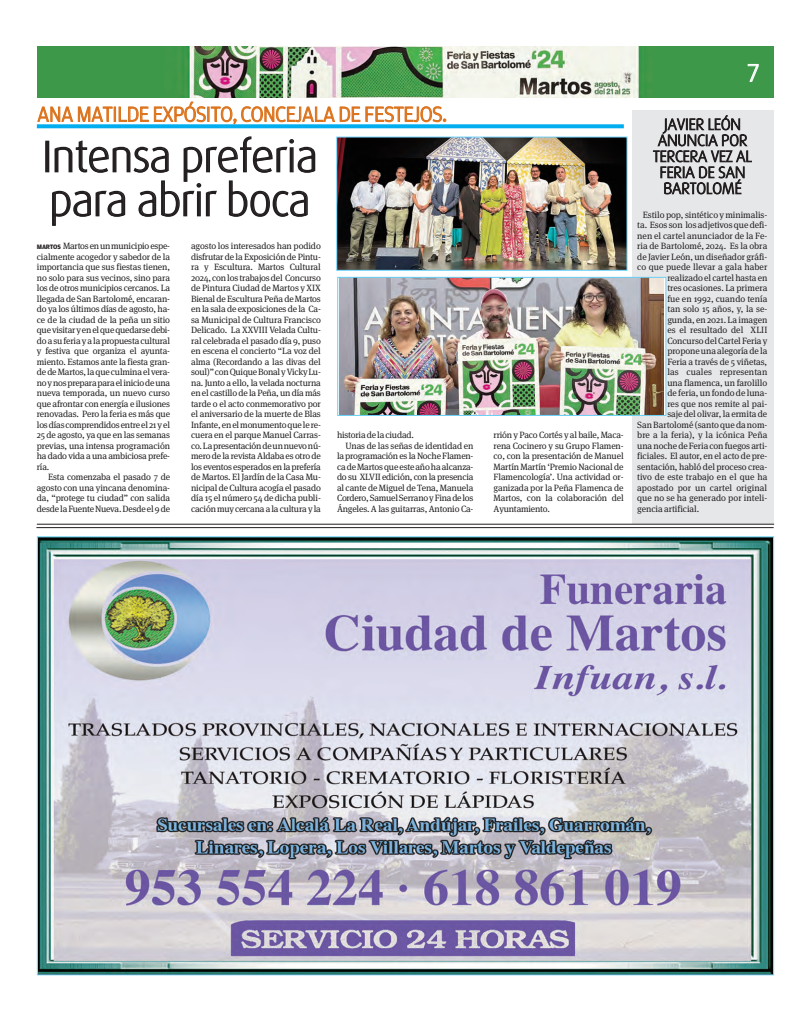
<style>
.page{position:relative;width:811px;height:1021px;background:#fff}
.page>*{position:absolute;margin:0;border:0;box-sizing:border-box;transform-origin:0 0}
.t1{font:300 44px/44px "Dax";letter-spacing:-.02em;color:#231f20;scale:1.05 1}
.t2{font:300 26px "Amplitude";color:#fff}
.t3{font:300 22px "Amplitude";letter-spacing:-.035em;color:#dc721b}
.t4{font:300 16px/16px "Dax";letter-spacing:-.02em;color:#231f20;text-align:center;scale:1.05 1}
.t5{font:9.1px/10.5px "Meta Serif OT";letter-spacing:-.01em;color:#231f20;text-align:justify}
.s1{font-family:"Amplitude";font-weight:700;font-size:6.8px}
</style>
<div class="page">
<div style="left:632px;top:111px;width:142px;height:413px;background:#e6e7e9"></div>
<svg style="left:37px;top:124px;width:587px;height:4px;fill:#00aeef"></svg>
<img style="left:39px;top:538px;width:733px;height:435px">
<img style="left:338px;top:138px;width:287px;height:131px">
<div style="left:336px;top:136px;width:291px;height:135px;border:1px solid #6bcff6"></div>
<img style="left:38px;top:47px;width:735px;height:51px">
<hr style="left:37px;top:524px;width:737px;height:1px;background:#231f20">
<hr style="left:36px;top:527px;width:737px;height:1px;background:#231f20">
<img style="left:340px;top:279px;width:324px;height:135px">
<div style="left:337px;top:277px;width:329px;height:139px;border:1px solid #6bcff6"></div>
<h3 class="t3" style="left:37px;top:101px;width:411px">ANA MATILDE EXPÓSITO, CONCEJALA DE FESTEJOS.</h3>
<h1 class="t1" style="left:42px;top:139px;width:264px">Intensa preferia para abrir boca</h1>
<p class="t5" style="left:37px;top:241px;width:135px"><span class="s1">MARTOS</span> Martosenunmunicipioespe&shy;cialmente acogedor y sabedor de la importancia que sus fiestas tienen, no solo para sus vecinos, sino para los de otros municipios cercanos. La llegada de San Bartolomé, encaran&shy;do ya los últimos días de agosto, ha&shy;ce de la ciudad de la peña un sitio quevisitaryenelquequedarsedebi&shy;do a su feria y a la propuesta cultural y festiva que organiza el ayunta&shy;miento. Estamos ante la fiesta gran&shy;de de Martos, la que culmina el vera&shy;noynospreparaparaeliniciodeuna nueva temporada, un nuevo curso que afrontar con energía e ilusiones renovadas. Pero la feria es más que losdíascomprendidosentreel21yel 25 de agosto, ya que en las semanas previas, una intensa programación ha dado vida a una ambiciosa prefe&shy;ría.</p>
<p class="t5" style="left:37px;top:472px;width:135px;text-indent:11px">Esta comenzaba el pasado 7 de agosto con una yincana denomina&shy;da, “protege tu ciudad” con salida desde la Fuente Nueva. Desde el 9 de</p>
<p class="t5" style="left:191px;top:242px;width:131px">agosto los interesados han podido disfrutar de la Exposición de Pintu&shy;ra y Escultura. Martos Cultural 2024, con los trabajos del Concurso de Pintura Ciudad de Martos y XIX Bienal de Escultura Peña de Martos en la sala de exposiciones de la Ca&shy;sa Municipal de Cultura Francisco Delicado. La XXVIII Velada Cultu&shy;ral celebrada el pasado día 9, puso en escena el concierto “La voz del alma (Recordando a las divas del soul)”conQuiqueBonalyVickyLu&shy;na. Junto a ello, la velada nocturna en el castillo de la Peña, un día más tarde o el acto conmemorativo por el aniversario de la muerte de Blas Infante, en el monumentoque le re&shy;cuera en el parque Manuel Carras&shy;co.Lapresentacióndeunnuevonú&shy;mero de la revista Aldaba es otro de los eventos esperados en la prefería de Martos. El Jardín de la Casa Mu&shy;nicipal de Cultura acogía el pasado día 15 el número 54 de dicha publi&shy;cación muy cercana a la cultura y la</p>
<p class="t5" style="left:337px;top:430px;width:78px">historia de la ciudad.</p>
<p class="t5" style="left:345px;top:441px;width:129px">Unas de las señas de identidad en</p>
<p class="t5" style="left:337px;top:451px;width:138px">la programación es la Noche Flamen-</p>
<p class="t5" style="left:337px;top:462px;width:138px">ca de Martos que este año ha alcanza-</p>
<p class="t5" style="left:337px;top:472px;width:138px">do su XLVII edición, con la presencia</p>
<p class="t5" style="left:337px;top:483px;width:138px">al cante de Miguel de Tena, Manuela</p>
<p class="t5" style="left:337px;top:493px;width:138px">Cordero,SamuelSerranoyFinadelos</p>
<p class="t5" style="left:337px;top:504px;width:138px">Ángeles. A las guitarras, Antonio Ca-</p>
<p class="t5" style="left:493px;top:430px;width:132px">rrión y Paco Cortés y al baile, Maca&shy;rena Cocinero y su Grupo Flamen&shy;co, con la presentación de Manuel Martín Martín ‘Premio Nacional de Flamencología’. Una actividad or&shy;ganizada por la Peña Flamenca de Martos, con la colaboración del Ayuntamiento.</p>
<h2 class="t2" style="left:747px;top:57px;width:13px">7</h2>
<h3 class="t4" style="left:653px;top:118px;width:96px">JAVIER LEÓN<br>ANUNCIA POR<br>TERCERA VEZ AL<br>FERIA DE SAN<br>BARTOLOMÉ</h3>
<p class="t5" style="left:643px;top:210px;width:126px">Estilo pop, sintético y minimalis-</p>
<p class="t5" style="left:637px;top:220px;width:132px">ta. Esos son los adjetivos que defi-</p>
<p class="t5" style="left:637px;top:231px;width:132px">nen el cartel anunciador de la Fe-</p>
<p class="t5" style="left:637px;top:241px;width:132px">ria de Bartolomé, 2024. Es la obra</p>
<p class="t5" style="left:637px;top:252px;width:132px">de Javier León, un diseñador gráfi-</p>
<p class="t5" style="left:637px;top:262px;width:132px">co que puede llevar a gala haber</p>
<p class="t5" style="left:667px;top:273px;width:101px">realizado el cartel hasta en</p>
<p class="t5" style="left:667px;top:283px;width:101px">tres ocasiones. La primera</p>
<p class="t5" style="left:667px;top:294px;width:101px">fue en 1992, cuando tenía</p>
<p class="t5" style="left:667px;top:304px;width:101px">tan solo 15 años, y, la se-</p>
<p class="t5" style="left:667px;top:315px;width:101px">gunda, en 2021. La imagen</p>
<p class="t5" style="left:667px;top:325px;width:101px">es el resultado del XLII</p>
<p class="t5" style="left:667px;top:336px;width:101px">Concurso del Cartel Feria y</p>
<p class="t5" style="left:667px;top:346px;width:101px">propone una alegoría de la</p>
<p class="t5" style="left:667px;top:357px;width:101px">Feria a través de 5 viñetas,</p>
<p class="t5" style="left:667px;top:367px;width:101px">las cuales representan</p>
<p class="t5" style="left:667px;top:378px;width:101px">una flamenca, un farolillo</p>
<p class="t5" style="left:667px;top:388px;width:101px">de feria, un fondo de luna-</p>
<p class="t5" style="left:667px;top:399px;width:101px">res que nos remite al pai-</p>
<p class="t5" style="left:667px;top:409px;width:101px">saje del olivar, la ermita de</p>
<p class="t5" style="left:637px;top:420px;width:132px">San Bartolomé (santo que da nom-</p>
<p class="t5" style="left:637px;top:430px;width:132px">bre a la feria), y la icónica Peña</p>
<p class="t5" style="left:637px;top:441px;width:132px">una noche de Feria con fuegos arti-</p>
<p class="t5" style="left:637px;top:451px;width:132px">ficiales. El autor, en el acto de pre-</p>
<p class="t5" style="left:637px;top:462px;width:132px">sentación, habló del proceso crea-</p>
<p class="t5" style="left:637px;top:472px;width:132px">tivo de este trabajo en el que ha</p>
<p class="t5" style="left:637px;top:483px;width:132px">apostado por un cartel original</p>
<p class="t5" style="left:637px;top:493px;width:132px">que no se ha generado por inteli-</p>
<p class="t5" style="left:637px;top:504px;width:64px">gencia artificial.</p>
</div>
